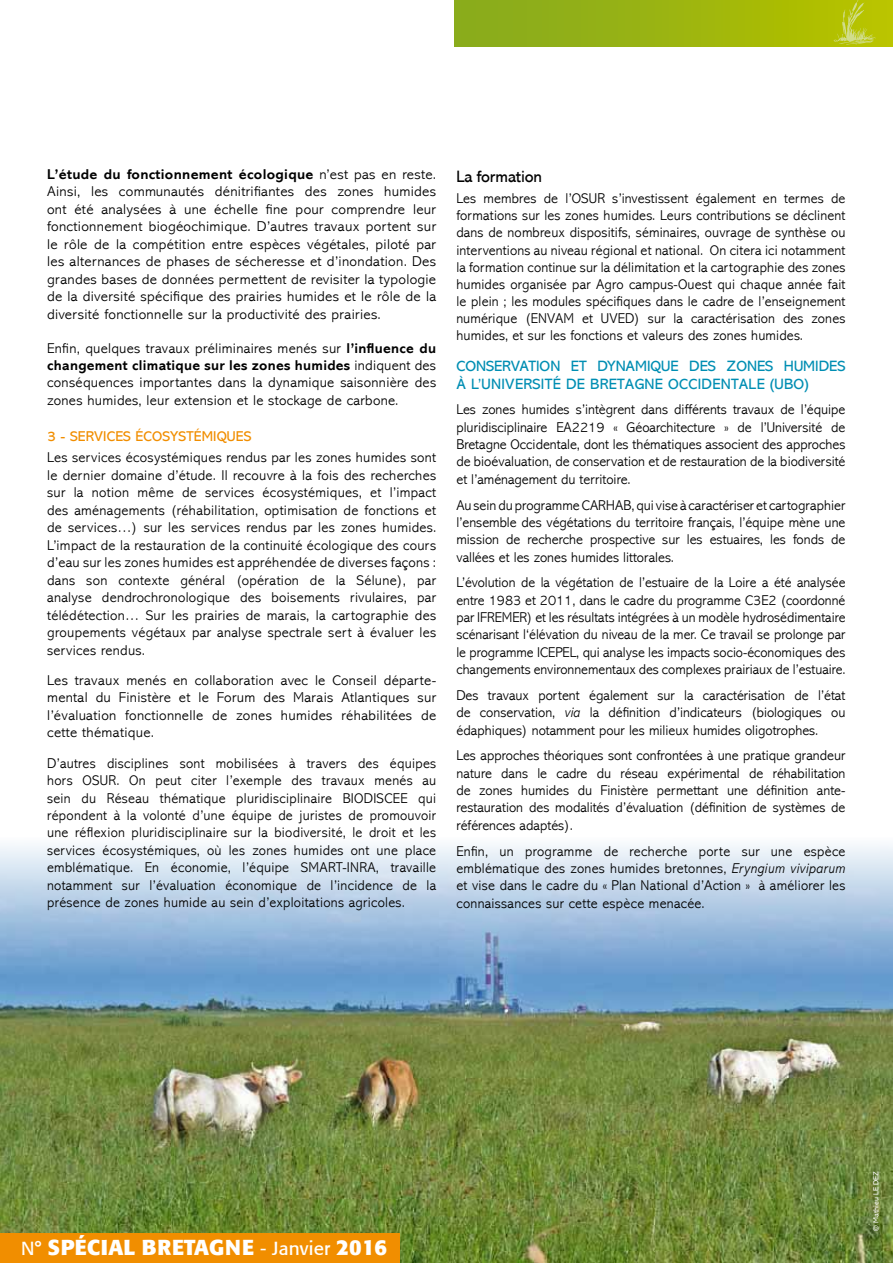
<style>
.page{position:relative;width:893px;height:1263px;background:#fff}
.page>*{position:absolute;margin:0;border:0;box-sizing:border-box;transform-origin:0 0}
.t1{font:700 21.6px "Formata";letter-spacing:.01em;color:#fff}
.t2{font:16.5px "Abadi";color:#000}
.t3{font:15px/18px "Abadi";letter-spacing:.02em;color:#008eb3}
.t4{font:15px "Abadi";color:#008eb3}
.t5{font:300 14.25px/17.4px "Abadi";letter-spacing:.01em;color:#000;text-align:justify}
.t6{font:300 14.25px/17.4px "Abadi";letter-spacing:.01em;color:#000;text-align:justify;scale:.96 1}
.t7{font:14.25px "Abadi";letter-spacing:.01em;color:#f18e00}
.t8{font:7.5px "Abadi";color:#fff}
.s1{font-weight:700}
.s2{font-style:italic}
.s3{font-weight:400;font-size:18.9px}
</style>
<div class="page">
<img style="left:0;top:845px;width:893px;height:418px">
<div style="left:455px;top:0;width:438px;height:47px;background:linear-gradient(to right,#85a920,#b7c200)"></div>
<svg style="left:834px;top:0;width:41px;height:45px;background:#bbc71d"></svg>
<div style="left:0;top:1233px;width:400px;height:30px;background:#f18e00"></div>
<p class="t5" style="left:47px;top:166px;width:391px"><span class="s1">L’étude du fonctionnement écologique</span> n’est pas en reste.<br>Ainsi, les communautés dénitrifiantes des zones humides ont été analysées à une échelle fine pour comprendre leur fonctionnement biogéochimique. D’autres travaux portent sur le rôle de la compétition entre espèces végétales, piloté par les alternances de phases de sécheresse et d’inondation. Des grandes bases de données permettent de revisiter la typologie de la diversité spécifique des prairies humides et le rôle de la diversité fonctionnelle sur la productivité des prairies.</p>
<p class="t5" style="left:47px;top:339px;width:391px">Enfin, quelques travaux préliminaires menés sur <span class="s1">l’influence du changement climatique sur les zones humides</span> indiquent des conséquences importantes dans la dynamique saisonnière des zones humides, leur extension et le stockage de carbone.</p>
<p class="t7" style="left:47px;top:428px;width:69px">3 - SERVICES</p>
<p class="t7" style="left:136px;top:428px;width:109px">ÉCOSYSTÉMIQUES</p>
<p class="t5" style="left:47px;top:449px;width:391px">Les services écosystémiques rendus par les zones humides sont le dernier domaine d’étude. Il recouvre à la fois des recherches sur la notion même de services écosystémiques, et l’impact des aménagements (réhabilitation, optimisation de fonctions et de services…) sur les services rendus par les zones humides.<br>L’impact de la restauration de la continuité écologique des cours d’eau sur les zones humides est appréhendée de diverses façons : dans son contexte général (opération de la Sélune), par analyse dendrochronologique des boisements rivulaires, par télédétection… Sur les prairies de marais, la cartographie des groupements végétaux par analyse spectrale sert à évaluer les services rendus.</p>
<p class="t5" style="left:47px;top:672px;width:391px">Les travaux menés en collaboration avec le Conseil départe&shy;mental du Finistère et le Forum des Marais Atlantiques sur l’évaluation fonctionnelle de zones humides réhabilitées de cette thématique.</p>
<p class="t5" style="left:47px;top:754px;width:391px">D’autres disciplines sont mobilisées à travers des équipes hors OSUR. On peut citer l’exemple des travaux menés au sein du Réseau thématique pluridisciplinaire BIODISCEE qui répondent à la volonté d’une équipe de juristes de promouvoir une réflexion pluridisciplinaire sur la biodiversité, le droit et les services écosystémiques, où les zones humides ont une place emblématique. En économie, l’équipe SMART-INRA, travaille notamment sur l’évaluation économique de l’incidence de la présence de zones humide au sein d’exploitations agricoles.</p>
<p class="t2" style="left:456px;top:167px;width:87px">LA FORMATION</p>
<p class="t5" style="left:456px;top:190px;width:391px">Les membres de l’OSUR s’investissent également en termes de formations sur les zones humides. Leurs contributions se déclinent dans de nombreux dispositifs, séminaires, ouvrage de synthèse ou interventions au niveau régional et national. On citera ici notamment la formation continue sur la délimitation et la cartographie des zones humides organisée par Agro campus-Ouest qui chaque année fait le plein ; les modules spécifiques dans le cadre de l’enseignement numérique (ENVAM et UVED) sur la caractérisation des zones humides, et sur les fonctions et valeurs des zones humides.</p>
<p class="t4" style="left:456px;top:357px;width:243px">CONSERVATION ET DYNAM IQUE DES</p>
<p class="t3" style="left:726px;top:357px;width:40px">ZONES</p>
<p class="t3" style="left:456px;top:357px;width:372px;text-indent:328px">HUMIDES<br>À L’UNIVERSITÉ DE BRETAGNE OCCIDENTALE (UBO)</p>
<p class="t5" style="left:456px;top:401px;width:391px">Les zones humides s’intègrent dans différents travaux de l’équipe pluridisciplinaire EA2219 « Géoarchitecture » de l’Université de Bretagne Occidentale, dont les thématiques associent des approches de bioévaluation, de conservation et de restauration de la biodiversité et l’aménagement du territoire.</p>
<p class="t5" style="left:456px;top:496px;width:391px">Au sein du programme CARHAB, qui vise à caractériser et cartographier l’ensemble des végétations du territoire français, l’équipe mène une mission de recherche prospective sur les estuaires, les fonds de vallées et les zones humides littorales.</p>
<p class="t6" style="left:456px;top:574px;width:407px">L’évolution de la végétation de l’estuaire de la Loire a été analysée entre 1983 et 2011, dans le cadre du programme C3E2 (coordonné par IFREMER) et les résultats intégrées à un modèle hydrosédimentaire scénarisant l‘élévation du niveau de la mer. Ce travail se prolonge par le programme ICEPEL, qui analyse les impacts socio-économiques des changements environnementaux des complexes prairiaux de l’estuaire.</p>
<p class="t5" style="left:456px;top:687px;width:391px">Des travaux portent également sur la caractérisation de l’état de conservation, <span class="s2">via</span> la définition d’indicateurs (biologiques ou édaphiques) notamment pour les milieux humides oligotrophes.</p>
<p class="t5" style="left:456px;top:747px;width:391px">Les approches théoriques sont confrontées à une pratique grandeur nature dans le cadre du réseau expérimental de réhabilitation de zones humides du Finistère permettant une définition ante&shy;restauration des modalités d’évaluation (définition de systèmes de références adaptés).</p>
<p class="t5" style="left:456px;top:842px;width:391px">Enfin, un programme de recherche porte sur une espèce emblématique des zones humides bretonnes, <span class="s2">Eryngium viviparum </span>et vise dans le cadre du « Plan National d’Action » à améliorer les connaissances sur cette espèce menacée.</p>
<h1 class="t1" style="left:21px;top:1233px;width:367px"><span class="s3">N°</span> SPÉCIAL BRETAGNE <span class="s3">- Janvier</span> 2016</h1>
<p class="t8" style="left:872px;top:1230px;width:60px;rotate:-90deg">© MATHIEU LE DEZ</p>
</div>
